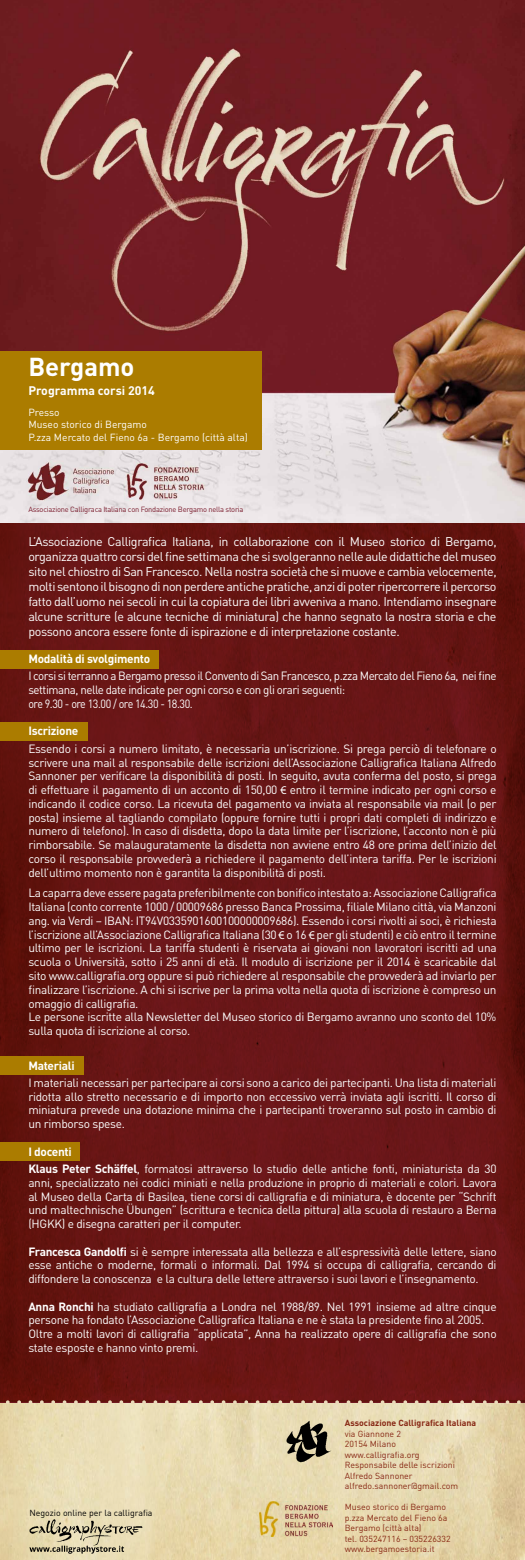
<style>
.page{position:relative;width:525px;height:1560px;background:#fff}
.page>*{position:absolute;margin:0;border:0;box-sizing:border-box;transform-origin:0 0}
.t1{font:700 25.62px "DIN";color:#fff}
.t2{font:12.5px/15px "DIN";letter-spacing:-.03em;color:#fff;text-align:justify}
.t3{font:700 12.25px "DIN";color:#fff}
.t4{font:11.88px/13.8px "DIN";letter-spacing:-.025em;color:#fff}
.t5{font:700 11.88px "DIN";letter-spacing:-.025em;color:#fff}
.t6{font:10.25px/12.2px "DIN";color:#fff}
.t7{font:8.75px/10.5px "DIN";color:#872714}
.t8{font:700 8.75px "DIN";color:#872714}
.t9{font:8.75px "DIN";color:#000}
.t10{font:7.5px "DIN";letter-spacing:-.03em;color:#7b1d2e}
.s1{font-family:"Myriad Pro"}
.s2{font-weight:700}
</style>
<div class="page">
<img style="left:0;top:1403px;width:524px;height:156px">
<img style="left:0;top:0;width:524px;height:1399px">
<div style="left:0;top:351px;width:261px;height:98px;background:#ab7c00"></div>
<div style="left:0;top:649px;width:158px;height:19px;background:#ab7c00"></div>
<div style="left:0;top:722px;width:88px;height:19px;background:#ab7c00"></div>
<div style="left:0;top:1055px;width:83px;height:19px;background:#ab7c00"></div>
<div style="left:0;top:1141px;width:80px;height:19px;background:#ab7c00"></div>
<img style="left:285px;top:1418px;width:47px;height:45px">
<img style="left:259px;top:1501px;width:73px;height:34px">
<svg style="left:0;top:1399px;width:525px;height:4px;background:#7f3731"></svg>
<img style="left:28px;top:1517px;width:115px;height:36px">
<h1 class="t1" style="left:28px;top:350px;width:108px">Bergamo</h1>
<p class="t3" style="left:28px;top:382px;width:128px">Programma corsi 2014</p>
<p class="t6" style="left:28px;top:406px;width:221px">Presso<br>Museo storico di Bergamo<br>P.zza Mercato del Fieno 6a - Bergamo (città alta)</p>
<p class="t10" style="left:28px;top:504px;width:216px">Associazione Calligraca Italiana con Fondazione Bergamo nella storia</p>
<p class="t2" style="left:28px;top:533px;width:469px">L’Associazione Calligrafica Italiana, in collaborazione con il Museo storico di Bergamo, organizza quattro corsi del fine settimana che si svolgeranno nelle aule didattiche del museo sito nel chiostro di San Francesco. Nella nostra società che si muove e cambia velocemente, molti sentono il bisogno di non perdere antiche pratiche, anzi di poter ripercorrere il percorso fatto dall’uomo nei secoli in cui la copiatura dei libri avveniva a mano. Intendiamo insegnare alcune scritture (e alcune tecniche di miniatura) che hanno segnato la nostra storia e che possono ancora essere fonte di ispirazione e di interpretazione costante.</p>
<p class="t5" style="left:28px;top:651px;width:123px">Modalità di svolgimento</p>
<p class="t4" style="left:28px;top:669px;width:469px">I corsi si terranno a Bergamo presso il Convento di San Francesco, p.zza Mercato del Fieno 6a, nei fine settimana, nelle date indicate per ogni corso e con gli orari seguenti:<br>ore 9.30 - ore 13.00 / ore 14.30 - 18.30.</p>
<p class="t5" style="left:28px;top:723px;width:51px">Iscrizione</p>
<p class="t4" style="left:28px;top:741px;width:469px;text-align:justify">Essendo i corsi a numero limitato, è necessaria un’iscrizione. Si prega perciò di telefonare o scrivere una mail al responsabile delle iscrizioni dell’Associazione Calligrafica Italiana Alfredo Sannoner per verificare la disponibilità di posti. In seguito, avuta conferma del posto, si prega di effettuare il pagamento di un acconto di 150,00 <span class="s1">€</span> entro il termine indicato per ogni corso e indicando il codice corso. La ricevuta del pagamento va inviata al responsabile via mail (o per posta) insieme al tagliando compilato (oppure fornire tutti i propri dati completi di indirizzo e numero di telefono). In caso di disdetta, dopo la data limite per l’iscrizione, l’acconto non è più rimborsabile. Se malauguratamente la disdetta non avviene entro 48 ore prima dell’inizio del corso il responsabile provvederà a richiedere il pagamento dell’intera tariffa. Per le iscrizioni dell’ultimo momento non è garantita la disponibilità di posti.</p>
<p class="t4" style="left:28px;top:886px;width:469px">La caparra deve essere pagata preferibilmente con bonifico intestato a: Associazione Calligrafica Italiana (conto corrente 1000 / 00009686 presso Banca Prossima, filiale Milano città, via Manzoni ang. via Verdi – IBAN: IT94V0335901600100000009686). Essendo i corsi rivolti ai soci, è richiesta l’iscrizione all’Associazione Calligrafica Italiana (30 <span class="s1">€</span> o 16 <span class="s1">€</span> per gli studenti) e ciò entro il termine ultimo per le iscrizioni. La tariffa studenti è riservata ai giovani non lavoratori iscritti ad una scuola o Università, sotto i 25 anni di età. Il modulo di iscrizione per il 2014 è scaricabile dal sito www.calligrafia.org oppure si può richiedere al responsabile che provvederà ad inviarlo per finalizzare l’iscrizione. A chi si iscrive per la prima volta nella quota di iscrizione è compreso un omaggio di calligrafia.<br>Le persone iscritte alla Newsletter del Museo storico di Bergamo avranno uno sconto del 10% sulla quota di iscrizione al corso.</p>
<p class="t5" style="left:28px;top:1057px;width:48px">Materiali</p>
<p class="t4" style="left:28px;top:1075px;width:469px;text-align:justify">I materiali necessari per partecipare ai corsi sono a carico dei partecipanti. Una lista di materiali ridotta allo stretto necessario e di importo non eccessivo verrà inviata agli iscritti. Il corso di miniatura prevede una dotazione minima che i partecipanti troveranno sul posto in cambio di un rimborso spese.</p>
<p class="t4" style="left:28px;top:1142px;width:469px;line-height:17.2px"><span class="s2">I docenti<br>Klaus Peter Schäffel</span>, formatosi attraverso lo studio delle antiche fonti, miniaturista da 30</p>
<p class="t4" style="left:28px;top:1175px;width:469px;text-align:justify">anni, specializzato nei codici miniati e nella produzione in proprio di materiali e colori. Lavora al Museo della Carta di Basilea, tiene corsi di calligrafia e di miniatura, è docente per “Schrift und maltechnische Übungen” (scrittura e tecnica della pittura) alla scuola di restauro a Berna (HGKK) e disegna caratteri per il computer.</p>
<p class="t4" style="left:28px;top:1243px;width:469px;text-align:justify"><span class="s2">Francesca Gandolfi</span> si è sempre interessata alla bellezza e all’espressività delle lettere, siano esse antiche o moderne, formali o informali. Dal 1994 si occupa di calligrafia, cercando di diffondere la conoscenza e la cultura delle lettere attraverso i suoi lavori e l’insegnamento.</p>
<p class="t4" style="left:28px;top:1298px;width:469px"><span class="s2">Anna Ronchi</span> ha studiato calligrafia a Londra nel 1988/89. Nel 1991 insieme ad altre cinque persone ha fondato l’Associazione Calligrafica Italiana e ne è stata la presidente fino al 2005.<br>Oltre a molti lavori di calligrafia “applicata”, Anna ha realizzato opere di calligrafia che sono state esposte e hanno vinto premi.</p>
<p class="t9" style="left:29px;top:1506px;width:124px">Negozio online per la calligrafia</p>
<p class="t8" style="left:344px;top:1417px;width:133px">Associazione Calligrafica Italiana</p>
<p class="t7" style="left:344px;top:1427px;width:115px">via Giannone 2<br>20154 Milano www.calligrafia.org<br>Responsabile delle iscrizioni<br>Alfredo Sannoner alfredo.sannoner@gmail.com</p>
<p class="t7" style="left:344px;top:1501px;width:107px">Museo storico di Bergamo p.zza Mercato del Fieno 6a<br>Bergamo (città alta)<br>tel. 035247116 – 035226332 www.bergamoestoria.it</p>
</div>
